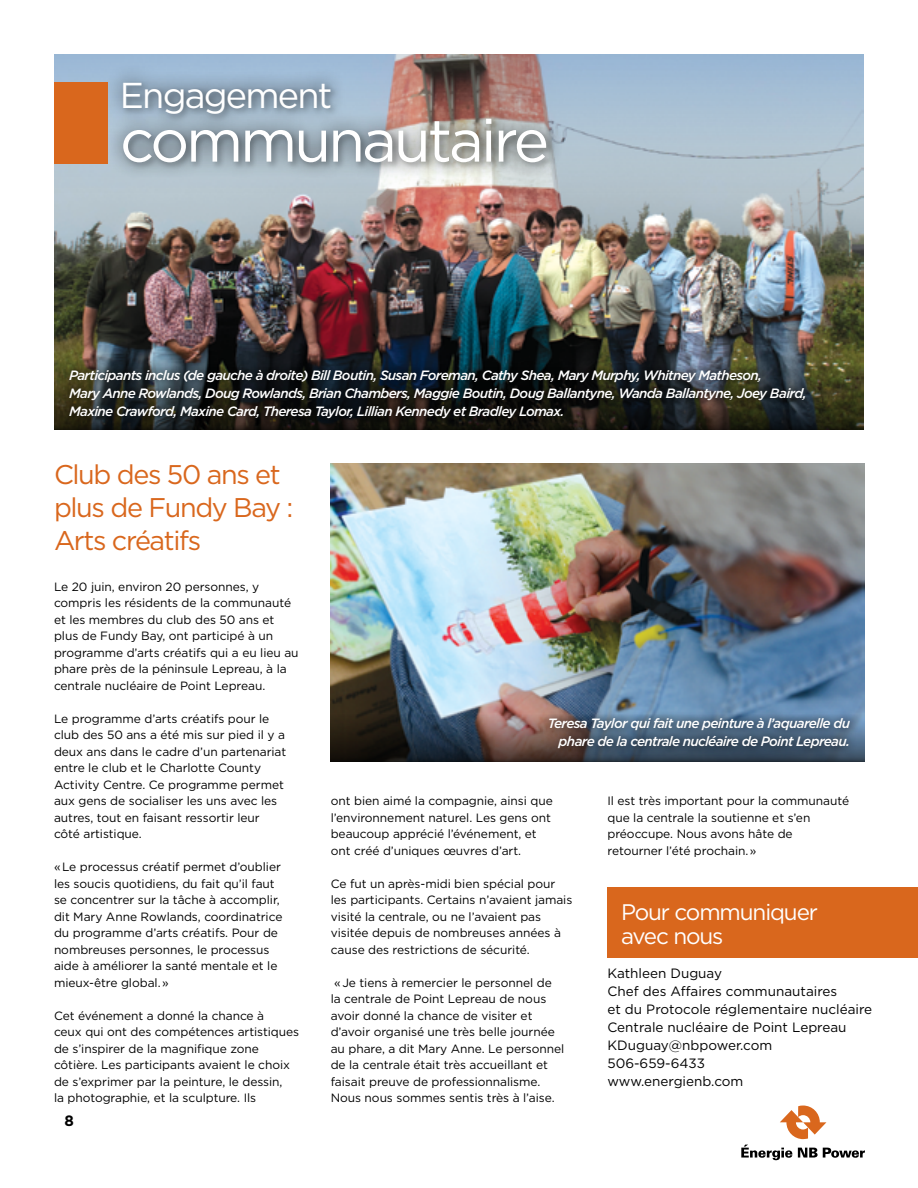
<style>
.page{position:relative;width:918px;height:1188px;background:#fff}
.page>*{position:absolute;margin:0;border:0;box-sizing:border-box;transform-origin:0 0}
.t1{font:60px "Gotham";letter-spacing:-.05em;color:#fff}
.t2{font:36px "Gotham";letter-spacing:-.05em;color:#fff}
.t3{font:27px/33px "Gotham";letter-spacing:-.05em;color:#d9671d}
.t4{font:22.5px/24px "Gotham";letter-spacing:-.05em;color:#fff}
.t5{font:700 15px "Gotham";color:#000}
.t6{font:italic 500 13.5px/18px "Gotham";letter-spacing:-.05em;color:#fff}
.t7{font:13.5px/18px "Gotham";color:#000}
.t8{font:12px/16.5px "Gotham";letter-spacing:-.005em;color:#000}
</style>
<div class="page">
<img style="left:54px;top:203px;width:810px;height:143px">
<svg style="left:54px;top:54px;width:810px;height:149px;background:#adbccb"></svg>
<svg style="left:780px;top:1106px;width:46px;height:33px"></svg>
<svg style="left:741px;top:1145px;width:51px;height:15px"></svg>
<svg style="left:798px;top:1148px;width:67px;height:10px"></svg>
<div style="left:105px;top:64px;width:459px;height:115px;background:#000;opacity:.75"></div>
<div style="left:54px;top:82px;width:54px;height:81px;background:#d9671d"></div>
<img style="left:54px;top:346px;width:810px;height:84px">
<div style="left:60px;top:361px;width:754px;height:67px;background:#000;opacity:.75"></div>
<img style="left:331px;top:464px;width:534px;height:234px">
<img style="left:331px;top:698px;width:534px;height:64px">
<div style="left:540px;top:709px;width:320px;height:49px;background:#000;opacity:.75"></div>
<div style="left:608px;top:888px;width:310px;height:70px;background:#d9671d"></div>
<h2 class="t2" style="left:120px;top:72px;width:214px">Engagement</h2>
<h1 class="t1" style="left:120px;top:102px;width:431px">communautaire</h1>
<p class="t6" style="left:69px;top:366px;width:739px">Participants inclus (de gauche à droite) Bill Boutin, Susan Foreman, Cathy Shea, Mary Murphy, Whitney Matheson,<br>Mary Anne Rowlands, Doug Rowlands, Brian Chambers, Maggie Boutin, Doug Ballantyne, Wanda Ballantyne, Joey Baird,<br>Maxine Crawford, Maxine Card, Theresa Taylor, Lillian Kennedy et Bradley Lomax.</p>
<h3 class="t3" style="left:54px;top:458px;width:241px">Club des 50 ans et plus de Fundy Bay :<br>Arts créatifs</h3>
<p class="t8" style="left:54px;top:578px;width:246px">Le 20 juin, environ 20 personnes, y compris les résidents de la communauté et les membres du club des 50 ans et plus de Fundy Bay, ont participé à un programme d’arts créatifs qui a eu lieu au phare près de la péninsule Lepreau, à la centrale nucléaire de Point Lepreau.</p>
<p class="t8" style="left:54px;top:710px;width:234px">Le programme d’arts créatifs pour le club des 50 ans a été mis sur pied il y a deux ans dans le cadre d’un partenariat entre le club et le Charlotte County Activity Centre. Ce programme permet aux gens de socialiser les uns avec les autres, tout en faisant ressortir leur côté artistique.</p>
<p class="t8" style="left:54px;top:859px;width:230px">« Le processus créatif permet d’oublier les soucis quotidiens, du fait qu’il faut se concentrer sur la tâche à accomplir, dit Mary Anne Rowlands, coordinatrice du programme d’arts créatifs. Pour de nombreuses personnes, le processus aide à améliorer la santé mentale et le mieux-être global. »</p>
<p class="t8" style="left:54px;top:1007px;width:247px">Cet événement a donné la chance à<br>ceux qui ont des compétences artistiques de s’inspirer de la magnifique zone côtière. Les participants avaient le choix de s’exprimer par la peinture, le dessin,<br>la photographie, et la sculpture. Ils</p>
<p class="t5" style="left:64px;top:1111px;width:11px">8</p>
<p class="t6" style="left:548px;top:714px;width:304px;text-align:right">Teresa Taylor qui fait une peinture à l’aquarelle du phare de la centrale nucléaire de Point Lepreau.</p>
<p class="t8" style="left:331px;top:793px;width:224px">ont bien aimé la compagnie, ainsi que l’environnement naturel. Les gens ont beaucoup apprécié l’événement, et ont créé d’uniques œuvres d’art.</p>
<p class="t8" style="left:331px;top:875px;width:243px">Ce fut un après-midi bien spécial pour les participants. Certains n’avaient jamais visité la centrale, ou ne l’avaient pas visitée depuis de nombreuses années à cause des restrictions de sécurité.</p>
<p class="t8" style="left:331px;top:974px;width:235px">« Je tiens à remercier le personnel de<br>la centrale de Point Lepreau de nous avoir donné la chance de visiter et d’avoir organisé une très belle journée au phare, a dit Mary Anne. Le personnel de la centrale était très accueillant et faisait preuve de professionnalisme.<br>Nous nous sommes sentis très à l’aise.</p>
<p class="t8" style="left:607px;top:793px;width:243px">Il est très important pour la communauté que la centrale la soutienne et s’en préoccupe. Nous avons hâte de retourner l’été prochain. »</p>
<h3 class="t4" style="left:621px;top:899px;width:199px">Pour communiquer avec nous</h3>
<p class="t7" style="left:607px;top:964px;width:266px">Kathleen Duguay<br>Chef des Affaires communautaires<br>et du Protocole réglementaire nucléaire<br>Centrale nucléaire de Point Lepreau<br>KDuguay@nbpower.com<br>506-659-6433<br>www.energienb.com</p>
</div>
